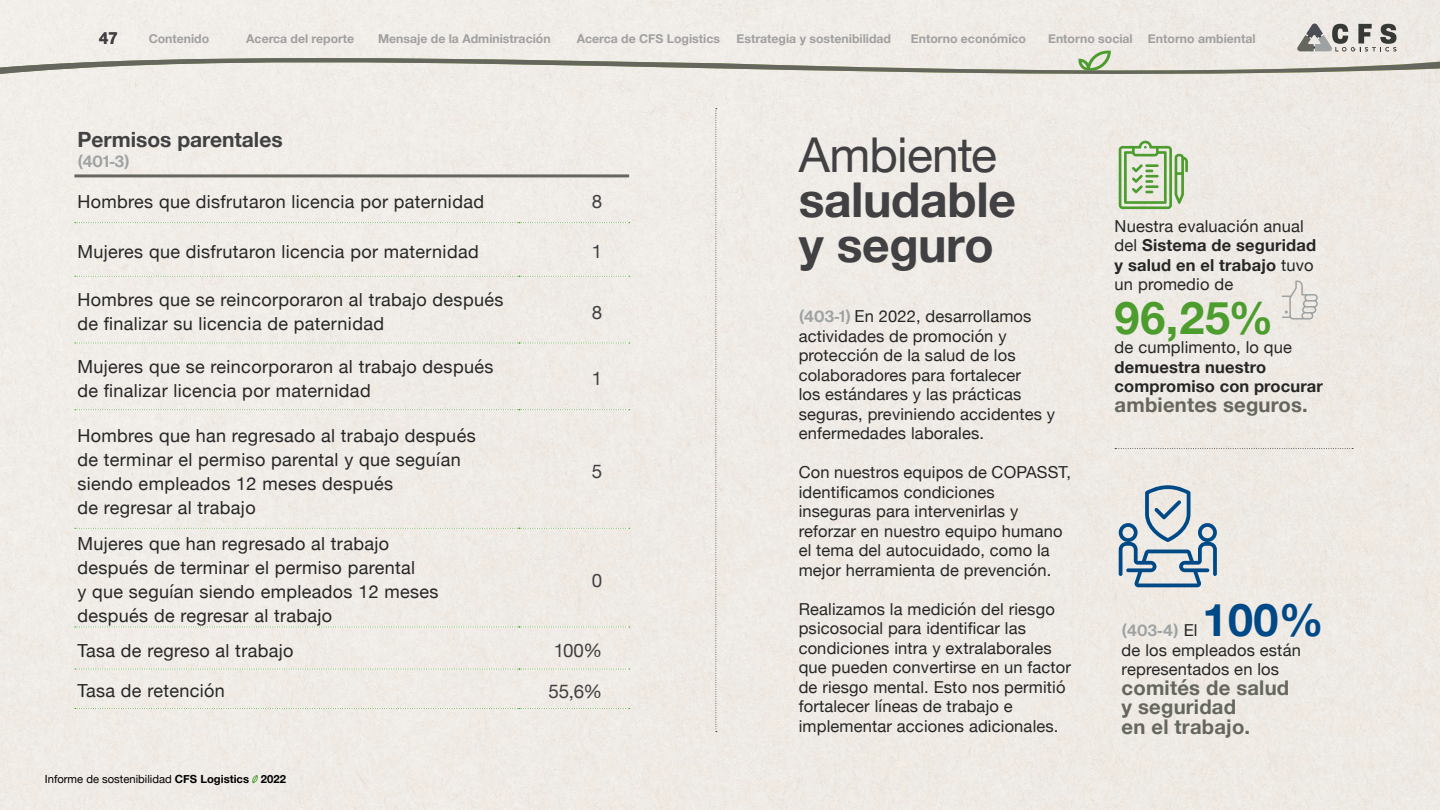
<style>
.page{position:relative;width:1440px;height:810px;background:#efebe6}
.page>*{position:absolute;margin:0;border:0;box-sizing:border-box;transform-origin:0 0}
.t1{font:700 48px/45px "Helvetica Neue";letter-spacing:-.01em;color:#414042}
.t2{font:48px "Helvetica Neue";letter-spacing:-.015em;color:#414042}
.t3{font:700 45px "Helvetica Neue";color:#4c9c2e}
.t4{font:700 45px "Helvetica Neue";color:#004987}
.t5{font:700 21px "Helvetica Neue";color:#414042}
.t6{font:700 20.25px/19.5px "Helvetica Neue";letter-spacing:.01em;color:#65665d}
.t7{font:18.75px "Helvetica Neue";color:#414042}
.t8{font:18px/24px "Helvetica Neue";letter-spacing:.02em;color:#262626}
.t9{font:16.5px/19.5px "Helvetica Neue";letter-spacing:.01em;color:#262626}
.t10{font:700 16.5px/19.5px "Helvetica Neue";letter-spacing:.01em;color:#262626}
.t11{font:16.5px "Neue Haas Display Mediu";letter-spacing:.005em;color:#9ea2a2}
.t12{font:700 16.5px "Helvetica Neue";color:#414042}
.t13{font:700 12.3px "Helvetica Neue";color:#a0a0a0}
.t14{font:11.25px "Helvetica Neue";color:#000}
.s1{font-weight:700}
.s2{font-family:"Neue Haas Display Mediu";color:#9ea2a2}
.s3{font-family:"Helvetica Neue";color:#262626}
</style>
<div class="page">
<svg style="left:716px;top:108px;width:1px;height:624px"></svg>
<svg style="left:1115px;top:448px;width:238px;height:1px"></svg>
<svg style="left:1119px;top:485px;width:98px;height:102px;background:#b3c1cc"></svg>
<svg style="left:1119px;top:141px;width:69px;height:68px;background:#b5cea4"></svg>
<svg style="left:1282px;top:281px;width:36px;height:39px"></svg>
<svg style="left:75px;top:222px;width:555px;height:1px"></svg>
<svg style="left:75px;top:276px;width:555px;height:1px"></svg>
<svg style="left:75px;top:343px;width:555px;height:1px"></svg>
<svg style="left:75px;top:409px;width:555px;height:1px"></svg>
<svg style="left:75px;top:528px;width:555px;height:1px"></svg>
<svg style="left:75px;top:627px;width:555px;height:1px"></svg>
<svg style="left:75px;top:669px;width:555px;height:1px"></svg>
<svg style="left:75px;top:708px;width:555px;height:1px"></svg>
<hr style="left:74px;top:174px;width:445px;height:3px;background:#65665d">
<hr style="left:519px;top:174px;width:110px;height:3px;background:#65665d">
<svg style="left:0;top:24px;width:1440px;height:57px;background:#e1ded8"></svg>
<svg style="left:252px;top:775px;width:6px;height:8px"></svg>
<p class="t12" style="left:99px;top:25px;width:20px">47</p>
<p class="t13" style="left:149px;top:29px;width:62px">Contenido</p>
<p class="t13" style="left:246px;top:29px;width:110px">Acerca del reporte</p>
<p class="t13" style="left:378px;top:29px;width:174px">Mensaje de la Administración</p>
<p class="t13" style="left:577px;top:29px;width:145px">Acerca de CFS Logistics</p>
<p class="t13" style="left:737px;top:29px;width:156px">Estrategia y sostenibilidad</p>
<p class="t13" style="left:911px;top:29px;width:117px">Entorno económico</p>
<p class="t13" style="left:1048px;top:29px;width:209px">Entorno social Entorno ambiental</p>
<p class="t5" style="left:77px;top:123px;width:207px">Permisos parentales</p>
<p class="t11" style="left:77px;top:152px;width:54px">(401-3)</p>
<p class="t8" style="left:77px;top:191px;width:408px">Hombres que disfrutaron licencia por paternidad</p>
<p class="t7" style="left:592px;top:188px;width:12px">8</p>
<p class="t8" style="left:77px;top:241px;width:403px">Mujeres que disfrutaron licencia por maternidad</p>
<p class="t7" style="left:592px;top:238px;width:12px">1</p>
<p class="t8" style="left:77px;top:289px;width:428px">Hombres que se reincorporaron al trabajo después de finalizar su licencia de paternidad</p>
<p class="t7" style="left:592px;top:298px;width:12px">8</p>
<p class="t8" style="left:77px;top:356px;width:417px">Mujeres que se reincorporaron al trabajo después de finalizar licencia por maternidad</p>
<p class="t8" style="left:77px;top:424px;width:400px">Hombres que han regresado al trabajo después de terminar el permiso parental y que seguían siendo empleados 12 meses después<br>de regresar al trabajo</p>
<p class="t8" style="left:77px;top:533px;width:363px">Mujeres que han regresado al trabajo después de terminar el permiso parental<br>y que seguían siendo empleados 12 meses después de regresar al trabajo</p>
<p class="t7" style="left:592px;top:365px;width:12px">1</p>
<p class="t7" style="left:592px;top:458px;width:12px">5</p>
<p class="t7" style="left:592px;top:566px;width:12px">0</p>
<p class="t8" style="left:77px;top:639px;width:218px">Tasa de regreso al trabajo</p>
<p class="t7" style="left:554px;top:637px;width:50px">100%</p>
<p class="t8" style="left:77px;top:680px;width:149px">Tasa de retención</p>
<p class="t7" style="left:549px;top:677px;width:55px">55,6%</p>
<p class="t14" style="left:45px;top:771px;width:243px">Informe de sostenibilidad <span class="s1">CFS Logistics 2022</span></p>
<h1 class="t2" style="left:799px;top:120px;width:200px">Ambiente</h1>
<h1 class="t1" style="left:799px;top:178px;width:219px">saludable y seguro</h1>
<p class="t9" style="left:799px;top:308px;width:258px"><span class="s2">(403-1)</span> En 2022, desarrollamos actividades de promoción y protección de la salud de los colaboradores para fortalecer<br>los estándares y las prácticas seguras, previniendo accidentes y enfermedades laborales.</p>
<p class="t9" style="left:799px;top:464px;width:274px">Con nuestros equipos de COPASST, identificamos condiciones inseguras para intervenirlas y reforzar en nuestro equipo humano el tema del autocuidado, como la mejor herramienta de prevención.</p>
<p class="t9" style="left:799px;top:600px;width:274px">Realizamos la medición del riesgo psicosocial para identificar las condiciones intra y extralaborales que pueden convertirse en un factor de riesgo mental. Esto nos permitió fortalecer líneas de trabajo e implementar acciones adicionales.</p>
<p class="t9" style="left:1115px;top:217px;width:203px">Nuestra evaluación anual del <span class="s1">Sistema de seguridad y salud en el trabajo</span> tuvo un promedio de</p>
<h2 class="t3" style="left:1115px;top:282px;width:160px">96,25%</h2>
<p class="t9" style="left:1115px;top:339px;width:179px">de cumplimento, lo que</p>
<p class="t10" style="left:1115px;top:358px;width:210px">demuestra nuestro compromiso con procurar</p>
<p class="t6" style="left:1115px;top:395px;width:195px">ambientes seguros.</p>
<h2 class="t4" style="left:1203px;top:585px;width:123px">100%</h2>
<p class="t9" style="left:1122px;top:660px;width:159px">representados en los</p>
<p class="t6" style="left:1122px;top:678px;width:169px">comités de salud y seguridad<br>en el trabajo.</p>
<p class="t11" style="left:1122px;top:621px;width:77px">(403-4) <span class="s3">El</span></p>
<p class="t9" style="left:1122px;top:641px;width:181px">de los empleados están</p>
</div>
